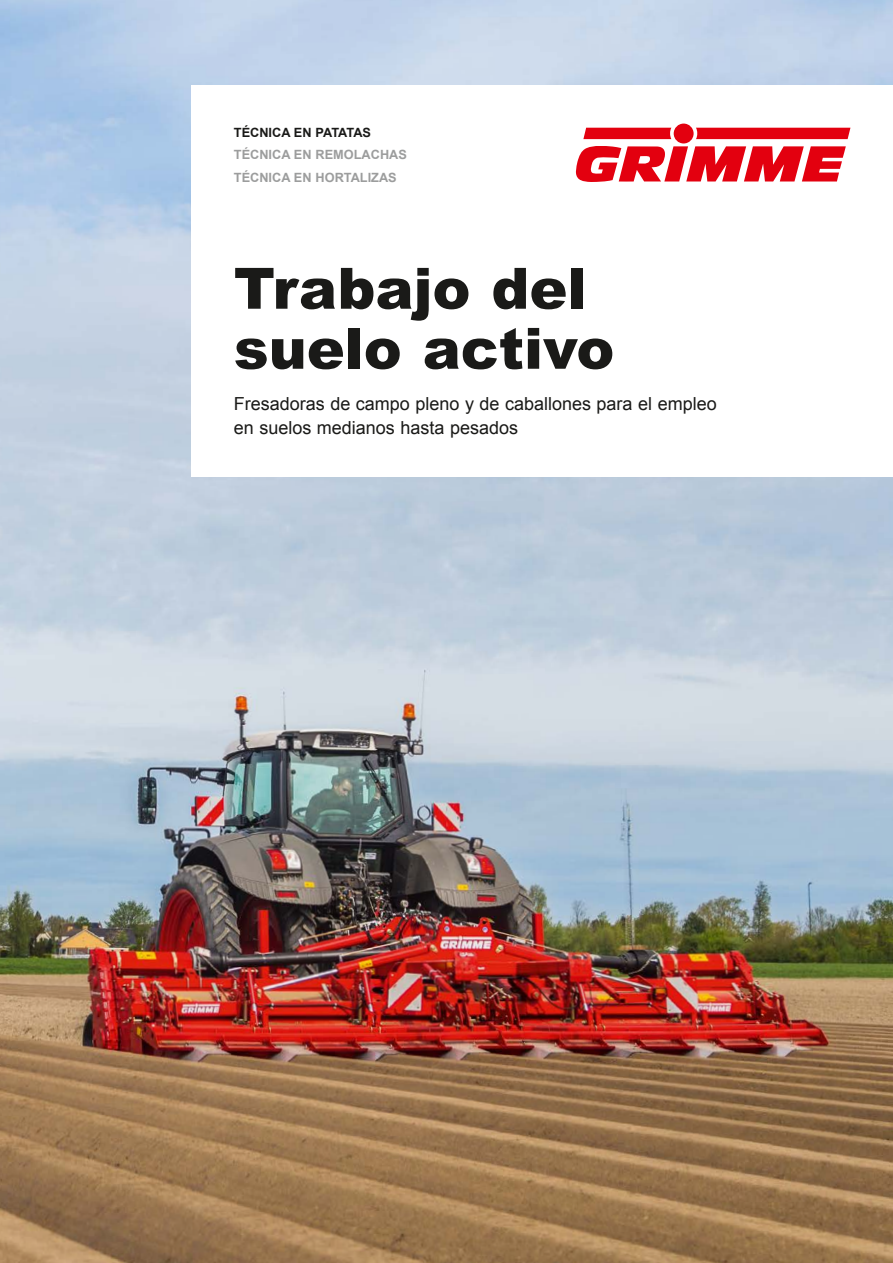
<style>
.page{position:relative;width:893px;height:1263px;background:#fff}
.page>*{position:absolute;margin:0;border:0;box-sizing:border-box;transform-origin:0 0}
.t1{font:900 57px/60px "Arial";color:#1a1a18}
.t2{font:18px/24px "Arial";color:#1a1a18}
.t3{font:700 12.75px/22.5px "Arial";color:#9c9d9d}
.t4{font:700 12.75px "Arial";color:#1a1a18}
</style>
<div class="page">
<img style="left:0;top:0;width:893px;height:1263px">
<div style="left:191px;top:85px;width:702px;height:391px;background:#fff"></div>
<div style="left:674px;top:124px;width:20px;height:19px;background:#e3000f;border-radius:50%"></div>
<div style="left:696px;top:128px;width:154px;height:11px;background:#e3000f"></div>
<svg style="left:583px;top:128px;width:88px;height:11px"></svg>
<svg style="left:576px;top:146px;width:270px;height:36px"></svg>
<p class="t4" style="left:234px;top:124px;width:139px">TÉCNICA EN PATATAS</p>
<p class="t3" style="left:234px;top:144px;width:175px">TÉCNICA EN REMOLACHAS<br>TÉCNICA EN HORTALIZAS</p>
<h1 class="t1" style="left:234px;top:257px;width:382px">Trabajo del suelo activo</h1>
<p class="t2" style="left:234px;top:392px;width:484px">Fresadoras de campo pleno y de caballones para el empleo en suelos medianos hasta pesados</p>
</div>
